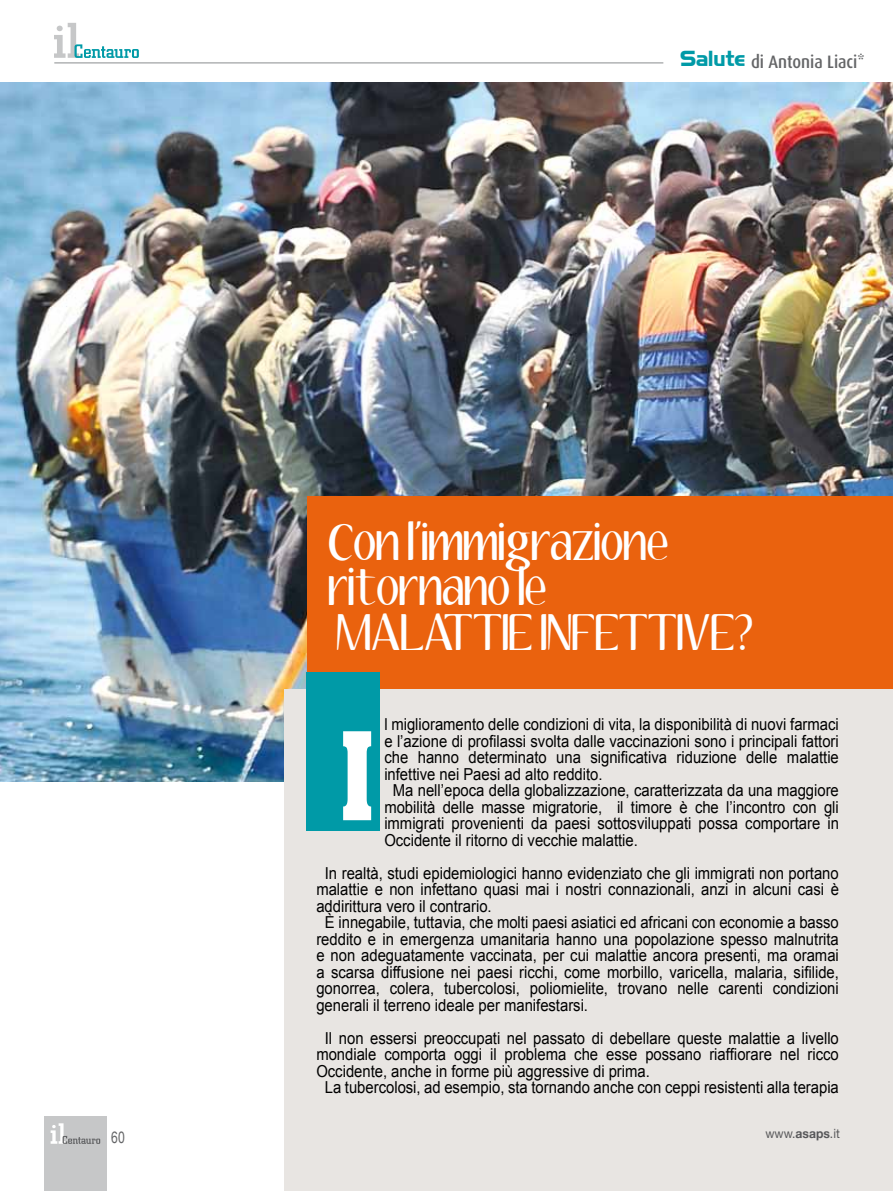
<style>
.page{position:relative;width:893px;height:1191px;background:#fff}
.page>*{position:absolute;margin:0;border:0;box-sizing:border-box;transform-origin:0 0}
.t1{font:45px/45px "Aubrey";color:#fff;scale:.9 1}
.t2{font:500 18px "Dax";color:#646567;scale:.9 1}
.t3{font:16.5px "Arial";color:#000;scale:.9 1}
.t4{font:15.75px "Arial Narrow";color:#646567;scale:.95 1}
.t5{font:12.75px "Helvetica Neue";color:#58585a;scale:.95 1}
.s1{font-family:"Highland Gothic FLF";font-weight:700;font-size:19.5px;color:#009aa7}
.s2{font-weight:700}
</style>
<div class="page">
<img style="left:0;top:83px;width:893px;height:698px">
<div style="left:307px;top:496px;width:586px;height:193px;background:#ea620e"></div>
<div style="left:285px;top:689px;width:608px;height:502px;background:#e8e5e2"></div>
<svg style="left:54px;top:23px;width:85px;height:35px"></svg>
<hr style="left:54px;top:62px;width:609px;height:2px;background:#b1b3b4">
<div style="left:45px;top:1116px;width:62px;height:75px;background:#c6c7c8"></div>
<svg style="left:51px;top:1123px;width:49px;height:20px"></svg>
<div style="left:306px;top:672px;width:74px;height:158px;background:#009aa7"></div>
<svg style="left:343px;top:731px;width:28px;height:89px"></svg>
<p class="t4" style="left:111px;top:1125px;width:16px">60</p>
<p class="t2" style="left:680px;top:52px;width:207px"><span class="s1">Salute</span> di Antonia Liaci*</p>
<h1 class="t1" style="left:329px;top:522px;width:474px">Con l'immigrazione ritornano le<br>MALATTIE INFETTIVE?</h1>
<p class="t3" style="left:384px;top:713px;width:506px">l miglioramento delle condizioni di vita, la disponibilità di nuovi farmaci</p>
<p class="t3" style="left:384px;top:730px;width:506px">e l’azione di profilassi svolta dalle vaccinazioni sono i principali fattori</p>
<p class="t3" style="left:384px;top:746px;width:506px">che hanno determinato una significativa riduzione delle malattie</p>
<p class="t3" style="left:384px;top:763px;width:244px">infettive nei Paesi ad alto reddito.</p>
<p class="t3" style="left:393px;top:779px;width:497px">Ma nell’epoca della globalizzazione, caratterizzata da una maggiore</p>
<p class="t3" style="left:384px;top:796px;width:506px">mobilità delle masse migratorie, il timore è che l’incontro con gli</p>
<p class="t3" style="left:384px;top:812px;width:507px">immigrati provenienti da paesi sottosviluppati possa comportare in</p>
<p class="t3" style="left:384px;top:829px;width:283px">Occidente il ritorno di vecchie malattie.</p>
<p class="t3" style="left:325px;top:862px;width:572px">In realtà, studi epidemiologici hanno evidenziato che gli immigrati non portano</p>
<p class="t3" style="left:316px;top:878px;width:582px">malattie e non infettano quasi mai i nostri connazionali, anzi in alcuni casi è</p>
<p class="t3" style="left:316px;top:895px;width:196px">addirittura vero il contrario.</p>
<p class="t3" style="left:325px;top:911px;width:573px">È innegabile, tuttavia, che molti paesi asiatici ed africani con economie a basso</p>
<p class="t3" style="left:316px;top:928px;width:582px">reddito e in emergenza umanitaria hanno una popolazione spesso malnutrita</p>
<p class="t3" style="left:316px;top:944px;width:582px">e non adeguatamente vaccinata, per cui malattie ancora presenti, ma oramai</p>
<p class="t3" style="left:316px;top:961px;width:582px">a scarsa diffusione nei paesi ricchi, come morbillo, varicella, malaria, sifilide,</p>
<p class="t3" style="left:316px;top:977px;width:582px">gonorrea, colera, tubercolosi, poliomielite, trovano nelle carenti condizioni</p>
<p class="t3" style="left:316px;top:994px;width:303px">generali il terreno ideale per manifestarsi.</p>
<p class="t3" style="left:325px;top:1027px;width:573px">Il non essersi preoccupati nel passato di debellare queste malattie a livello</p>
<p class="t3" style="left:316px;top:1043px;width:582px">mondiale comporta oggi il problema che esse possano riaffiorare nel ricco</p>
<p class="t3" style="left:316px;top:1060px;width:372px">Occidente, anche in forme più aggressive di prima.</p>
<p class="t3" style="left:325px;top:1076px;width:573px">La tubercolosi, ad esempio, sta tornando anche con ceppi resistenti alla terapia</p>
<p class="t5" style="left:765px;top:1126px;width:80px">www.<span class="s2">asaps</span>.it</p>
</div>
